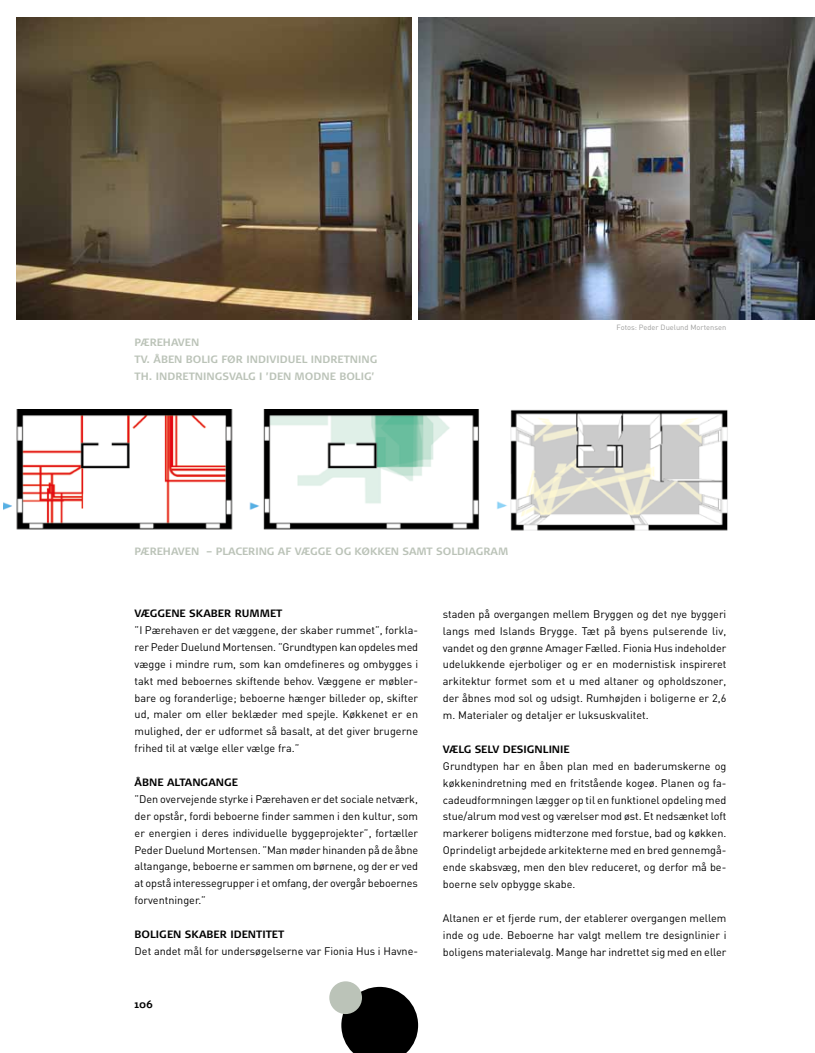
<style>
.page{position:relative;width:815px;height:1053px;background:#fff}
.page>*{position:absolute;margin:0;border:0;box-sizing:border-box;transform-origin:0 0}
.t1{font:10.88px/16.9px "DIN";color:#000;text-align:justify}
.t2{font:700 10.62px/16.9px "Signa Normal";color:#bbc3b8}
.t3{font:700 10.62px "Signa Normal";color:#000}
.t4{font:7.5px "DIN";color:#9d9d9c}
</style>
<div class="page">
<img style="left:17px;top:18px;width:394px;height:301px">
<img style="left:418px;top:18px;width:397px;height:301px">
<img style="left:3px;top:410px;width:725px;height:121px">
<svg style="left:341px;top:986px;width:77px;height:66px;background:#222"></svg>
<div style="left:329px;top:981px;width:33px;height:32px;background:#bbc3b8;border-radius:50%"></div>
<p class="t2" style="left:135px;top:333px;width:244px">PÆREHAVEN<br>TV. ÅBEN BOLIG FØR INDIVIDUEL INDRETNING<br>TH . INDRETNINGSVALG I ’DEN MODNE BOLIG’</p>
<p class="t2" style="left:135px;top:542px;width:375px">PÆREHAVEN – PLACERING AF VÆGGE OG KØKKEN SAMT SOLDIAGRAM</p>
<p class="t4" style="left:617px;top:322px;width:111px">Fotos: Peder Duelund Mortensen</p>
<p class="t3" style="left:135px;top:607px;width:149px">VÆGGENE SKABER RUMMET</p>
<p class="t1" style="left:135px;top:621px;width:285px">”I Pærehaven er det væggene, der skaber rummet”, forkla&shy;rer Peder Duelund Mortensen. ”Grundtypen kan opdeles med vægge i mindre rum, som kan omdefineres og ombygges i takt med beboernes skiftende behov. Væggene er møbler&shy;bare og foranderlige; beboerne hænger billeder op, skifter ud, maler om eller beklæder med spejle. Køkkenet er en mulighed, der er udformet så basalt, at det giver brugerne frihed til at vælge eller vælge fra.”</p>
<p class="t3" style="left:135px;top:776px;width:105px">ÅBNE ALTANGANGE</p>
<p class="t1" style="left:135px;top:790px;width:285px">”Den overvejende styrke i Pærehaven er det sociale netværk, der opstår, fordi beboerne finder sammen i den kultur, som er energien i deres individuelle byggeprojekter”, fortæller Peder Duelund Mortensen. ”Man møder hinanden på de åbne altangange, beboerne er sammen om børnene, og der er ved at opstå interessegrupper i et omfang, der overgår beboernes forventninger.”</p>
<p class="t3" style="left:135px;top:928px;width:151px">BOLIGEN SKABER IDENTITET</p>
<p class="t1" style="left:135px;top:942px;width:285px">Det andet mål for undersøgelserne var Fionia Hus i Havne-</p>
<p class="t3" style="left:135px;top:998px;width:20px">106</p>
<p class="t1" style="left:443px;top:605px;width:285px">staden på overgangen mellem Bryggen og det nye byggeri langs med Islands Brygge. Tæt på byens pulserende liv, vandet og den grønne Amager Fælled. Fionia Hus indeholder udelukkende ejerboliger og er en modernistisk inspireret arkitektur formet som et u med altaner og opholdszoner, der åbnes mod sol og udsigt. Rumhøjden i boligerne er 2,6 m. Materialer og detaljer er luksuskvalitet.</p>
<p class="t3" style="left:443px;top:743px;width:128px">VÆLG SELV DESIGNLINIE</p>
<p class="t1" style="left:443px;top:757px;width:285px">Grundtypen har en åben plan med en baderumskerne og køkkenindretning med en fritstående kogeø. Planen og fa&shy;cadeudformningen lægger op til en funktionel opdeling med stue/alrum mod vest og værelser mod øst. Et nedsænket loft markerer boligens midterzone med forstue, bad og køkken.<br>Oprindeligt arbejdede arkitekterne med en bred gennemgå&shy;ende skabsvæg, men den blev reduceret, og derfor må be&shy;boerne selv opbygge skabe.</p>
<p class="t1" style="left:443px;top:909px;width:285px">Altanen er et fjerde rum, der etablerer overgangen mellem inde og ude. Beboerne har valgt mellem tre designlinier i boligens materialevalg. Mange har indrettet sig med en eller</p>
</div>
